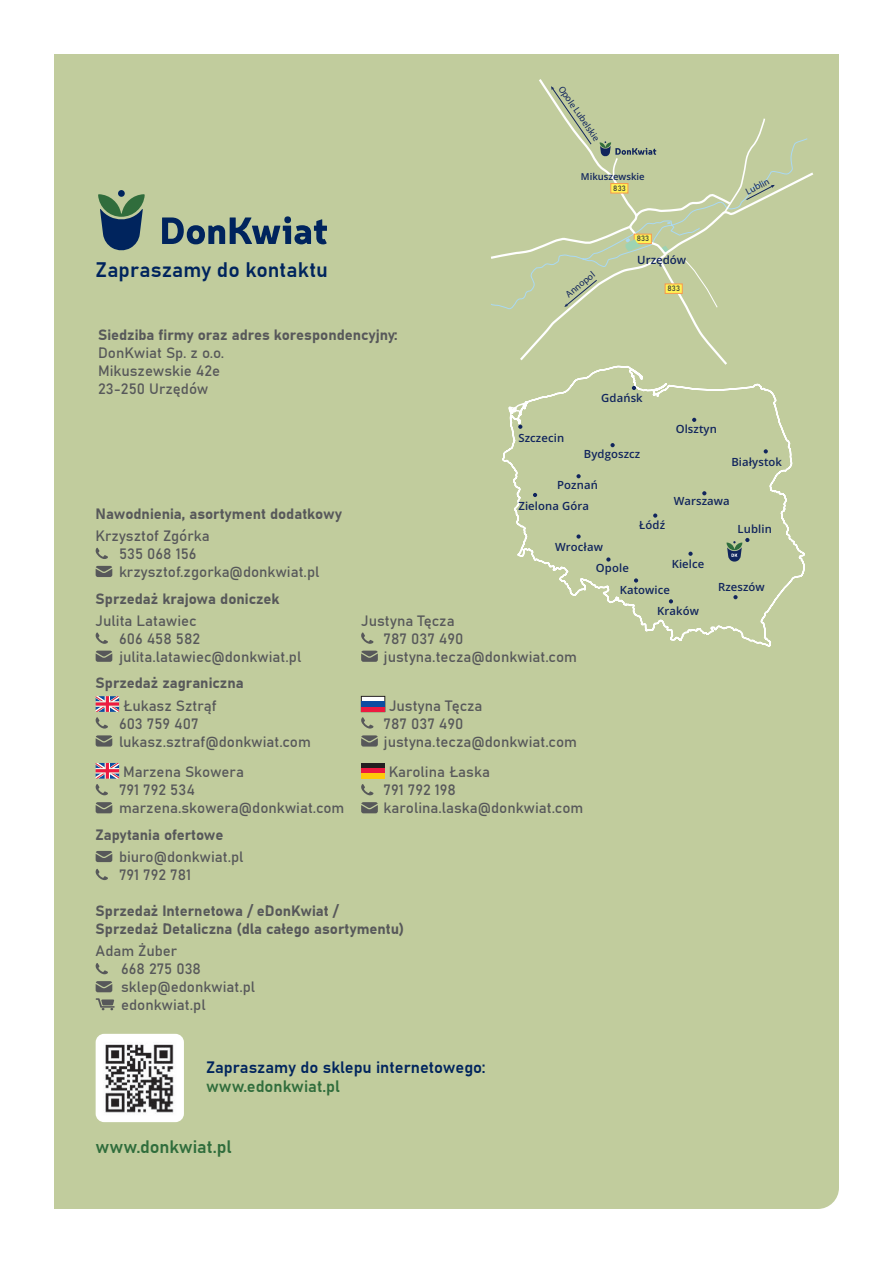
<style>
.page{position:relative;width:893px;height:1263px;background:#fff}
.page>*{position:absolute;margin:0;border:0;box-sizing:border-box;transform-origin:0 0}
.t1{font:21px "Bahnschrift";color:#00245d}
.t2{font:18px "Bahnschrift";color:#306d3c}
.t3{font:16.5px "Bahnschrift";color:#00245d}
.t4{font:16.5px "Bahnschrift";color:#306d3c}
.t5{font:15px/18px "Bahnschrift";color:#57585a}
.t6{font:600 11.4px "Open Sans";color:#11255d}
.t7{font:600 11.25px/21.3px "Open Sans";letter-spacing:.01em;color:#11255d}
.t8{font:9.6px "Myriad Pro";color:#11255d}
.t9{font:600 9.6px "Open Sans";color:#11255d}
.t10{font:7.65px "Bahnschrift";letter-spacing:.005em;color:#343839}
</style>
<div class="page">
<div style="left:54px;top:54px;width:785px;height:1155px;background:#c1cc9d"></div>
<div style="left:118px;top:190px;width:7px;height:7px;background:#00245d;border-radius:50%"></div>
<svg style="left:98px;top:194px;width:47px;height:57px"></svg>
<svg style="left:162px;top:216px;width:165px;height:28px"></svg>
<svg style="left:95px;top:548px;width:13px;height:11px"></svg>
<svg style="left:96px;top:566px;width:16px;height:11px"></svg>
<svg style="left:95px;top:632px;width:13px;height:12px"></svg>
<svg style="left:361px;top:632px;width:12px;height:12px"></svg>
<svg style="left:96px;top:651px;width:16px;height:11px"></svg>
<svg style="left:361px;top:651px;width:17px;height:11px"></svg>
<div style="left:361px;top:696px;width:24px;height:16px;background:#fff"></div>
<div style="left:361px;top:696px;width:24px;height:16px;border:1px solid #231f20"></div>
<svg style="left:361px;top:706px;width:24px;height:5px"></svg>
<div style="left:361px;top:701px;width:24px;height:5px;background:#0d4da1"></div>
<svg style="left:95px;top:696px;width:24px;height:33px"></svg>
<svg style="left:361px;top:717px;width:12px;height:12px"></svg>
<svg style="left:96px;top:735px;width:16px;height:11px"></svg>
<svg style="left:361px;top:735px;width:17px;height:11px"></svg>
<div style="left:361px;top:763px;width:24px;height:16px;background:#231f20"></div>
<div style="left:361px;top:768px;width:24px;height:11px;background:#ed1a40"></div>
<div style="left:361px;top:773px;width:24px;height:6px;background:#feca0a"></div>
<svg style="left:95px;top:763px;width:24px;height:32px"></svg>
<svg style="left:361px;top:784px;width:12px;height:11px"></svg>
<svg style="left:96px;top:802px;width:16px;height:11px"></svg>
<svg style="left:361px;top:802px;width:17px;height:11px"></svg>
<svg style="left:96px;top:851px;width:16px;height:11px"></svg>
<svg style="left:95px;top:869px;width:13px;height:11px"></svg>
<svg style="left:95px;top:963px;width:13px;height:11px"></svg>
<svg style="left:96px;top:981px;width:16px;height:11px"></svg>
<svg style="left:96px;top:998px;width:19px;height:12px"></svg>
<div style="left:96px;top:1034px;width:88px;height:88px;background:#fff;border-radius:9px"></div>
<img style="left:105px;top:1044px;width:69px;height:69px">
<div style="left:502px;top:366px;width:304px;height:281px;background:#c1cc9d"></div>
<svg style="left:632px;top:386px;width:4px;height:4px"></svg>
<svg style="left:518px;top:425px;width:4px;height:4px"></svg>
<svg style="left:610px;top:443px;width:5px;height:4px"></svg>
<svg style="left:692px;top:418px;width:4px;height:4px"></svg>
<svg style="left:764px;top:449px;width:4px;height:4px"></svg>
<svg style="left:702px;top:491px;width:4px;height:4px"></svg>
<svg style="left:576px;top:474px;width:5px;height:4px"></svg>
<svg style="left:533px;top:493px;width:4px;height:4px"></svg>
<svg style="left:653px;top:513px;width:4px;height:5px"></svg>
<svg style="left:576px;top:534px;width:5px;height:5px"></svg>
<svg style="left:606px;top:557px;width:4px;height:5px"></svg>
<svg style="left:688px;top:552px;width:5px;height:4px"></svg>
<svg style="left:733px;top:595px;width:5px;height:4px"></svg>
<svg style="left:669px;top:599px;width:4px;height:4px"></svg>
<svg style="left:634px;top:578px;width:4px;height:5px"></svg>
<svg style="left:726px;top:538px;width:23px;height:24px"></svg>
<div style="left:491px;top:79px;width:323px;height:283px;background:#c1cc9d"></div>
<svg style="left:657px;top:246px;width:71px;height:119px"></svg>
<svg style="left:551px;top:86px;width:40px;height:59px"></svg>
<svg style="left:564px;top:280px;width:33px;height:27px"></svg>
<svg style="left:723px;top:117px;width:52px;height:97px"></svg>
<div style="left:611px;top:183px;width:17px;height:10px;background:#fff356;border:1px solid #f79a4e"></div>
<div style="left:634px;top:234px;width:18px;height:10px;background:#fff356;border:1px solid #f79a4e"></div>
<div style="left:665px;top:284px;width:17px;height:10px;background:#fff356;border:1px solid #f79a4e"></div>
<svg style="left:625px;top:238px;width:21px;height:13px"></svg>
<svg style="left:600px;top:141px;width:56px;height:39px"></svg>
<h1 class="t1" style="left:96px;top:253px;width:234px">Zapraszamy do kontaktu</h1>
<p class="t5" style="left:98px;top:324px;width:301px">Siedziba firmy oraz adres korespondencyjny:<br>DonKwiat Sp. z o.o.<br>Mikuszewskie 42e<br>23-250 Urzędów</p>
<p class="t5" style="left:96px;top:501px;width:248px;line-height:22.2px">Nawodnienia, asortyment dodatkowy<br>Krzysztof Zgórka</p>
<p class="t5" style="left:119px;top:544px;width:202px">535 068 156 krzysztof.zgorka@donkwiat.pl</p>
<p class="t5" style="left:96px;top:586px;width:185px;line-height:22.2px">Sprzedaż krajowa doniczek<br>Julita Latawiec</p>
<p class="t5" style="left:361px;top:610px;width:95px">Justyna Tęcza</p>
<p class="t8" style="left:565px;top:83px;width:66px;rotate:55deg">Opole Lubelskie</p>
<p class="t9" style="left:581px;top:169px;width:65px">Mikuszewskie</p>
<p class="t8" style="left:563px;top:291px;width:36px;rotate:-40deg">Annopol</p>
<p class="t10" style="left:613px;top:182px;width:14px">833</p>
<p class="t10" style="left:637px;top:233px;width:14px">833</p>
<p class="t6" style="left:637px;top:252px;width:50px">Urzędów</p>
<p class="t10" style="left:668px;top:283px;width:14px">833</p>
<p class="t8" style="left:743px;top:186px;width:27px;rotate:-27deg">Lublin</p>
<p class="t7" style="left:518px;top:427px;width:47px">Szczecin</p>
<p class="t7" style="left:601px;top:387px;width:43px">Gdańsk</p>
<p class="t7" style="left:584px;top:443px;width:58px">Bydgoszcz</p>
<p class="t7" style="left:676px;top:418px;width:43px">Olsztyn</p>
<p class="t7" style="left:731px;top:451px;width:52px">Białystok</p>
<p class="t7" style="left:518px;top:474px;width:81px;text-indent:39px">Poznań<br>Zielona Góra</p>
<p class="t7" style="left:674px;top:490px;width:58px">Warszawa</p>
<p class="t7" style="left:639px;top:514px;width:27px">Łódź</p>
<p class="t7" style="left:738px;top:518px;width:36px">Lublin</p>
<p class="t7" style="left:672px;top:553px;width:34px">Kielce</p>
<p class="t7" style="left:555px;top:536px;width:49px">Wrocław</p>
<p class="t7" style="left:596px;top:557px;width:34px">Opole</p>
<p class="t7" style="left:620px;top:579px;width:52px">Katowice</p>
<p class="t7" style="left:718px;top:576px;width:48px">Rzeszów</p>
<p class="t7" style="left:657px;top:600px;width:43px">Kraków</p>
<p class="t5" style="left:119px;top:628px;width:83px">606 458 582</p>
<p class="t5" style="left:384px;top:628px;width:81px">787 037 490</p>
<p class="t5" style="left:119px;top:646px;width:184px">julita.latawiec@donkwiat.pl</p>
<p class="t5" style="left:384px;top:646px;width:195px">justyna.tecza@donkwiat.com</p>
<p class="t5" style="left:96px;top:671px;width:150px;line-height:22.2px;text-align:center">Sprzedaż zagraniczna<br>Łukasz Sztrąf</p>
<p class="t5" style="left:389px;top:695px;width:95px">Justyna Tęcza</p>
<p class="t5" style="left:119px;top:713px;width:81px">603 759 407</p>
<p class="t5" style="left:384px;top:713px;width:81px">787 037 490</p>
<p class="t5" style="left:119px;top:731px;width:193px">lukasz.sztraf@donkwiat.com</p>
<p class="t5" style="left:384px;top:731px;width:195px">justyna.tecza@donkwiat.com</p>
<p class="t5" style="left:123px;top:762px;width:122px">Marzena Skowera</p>
<p class="t5" style="left:389px;top:762px;width:103px">Karolina Łaska</p>
<p class="t5" style="left:119px;top:780px;width:77px">791 792 534</p>
<p class="t5" style="left:384px;top:780px;width:74px">791 792 198</p>
<p class="t5" style="left:119px;top:798px;width:227px">marzena.skowera@donkwiat.com</p>
<p class="t5" style="left:384px;top:798px;width:201px">karolina.laska@donkwiat.com</p>
<p class="t5" style="left:119px;top:822px;width:126px;line-height:22.2px;text-indent:-23px">Zapytania ofertowe biuro@donkwiat.pl</p>
<p class="t5" style="left:119px;top:865px;width:74px">791 792 781</p>
<p class="t5" style="left:96px;top:901px;width:310px">Sprzedaż Internetowa / eDonKwiat /<br>Sprzedaż Detaliczna (dla całego asortymentu)</p>
<p class="t5" style="left:121px;top:941px;width:136px;text-indent:-25px">Adam Żuber<br>668 275 038 sklep@edonkwiat.pl edonkwiat.pl</p>
<p class="t3" style="left:206px;top:1054px;width:281px">Zapraszamy do sklepu internetowego:</p>
<p class="t4" style="left:206px;top:1074px;width:135px">www.edonkwiat.pl</p>
<p class="t2" style="left:96px;top:1133px;width:138px">www.donkwiat.pl</p>
</div>
